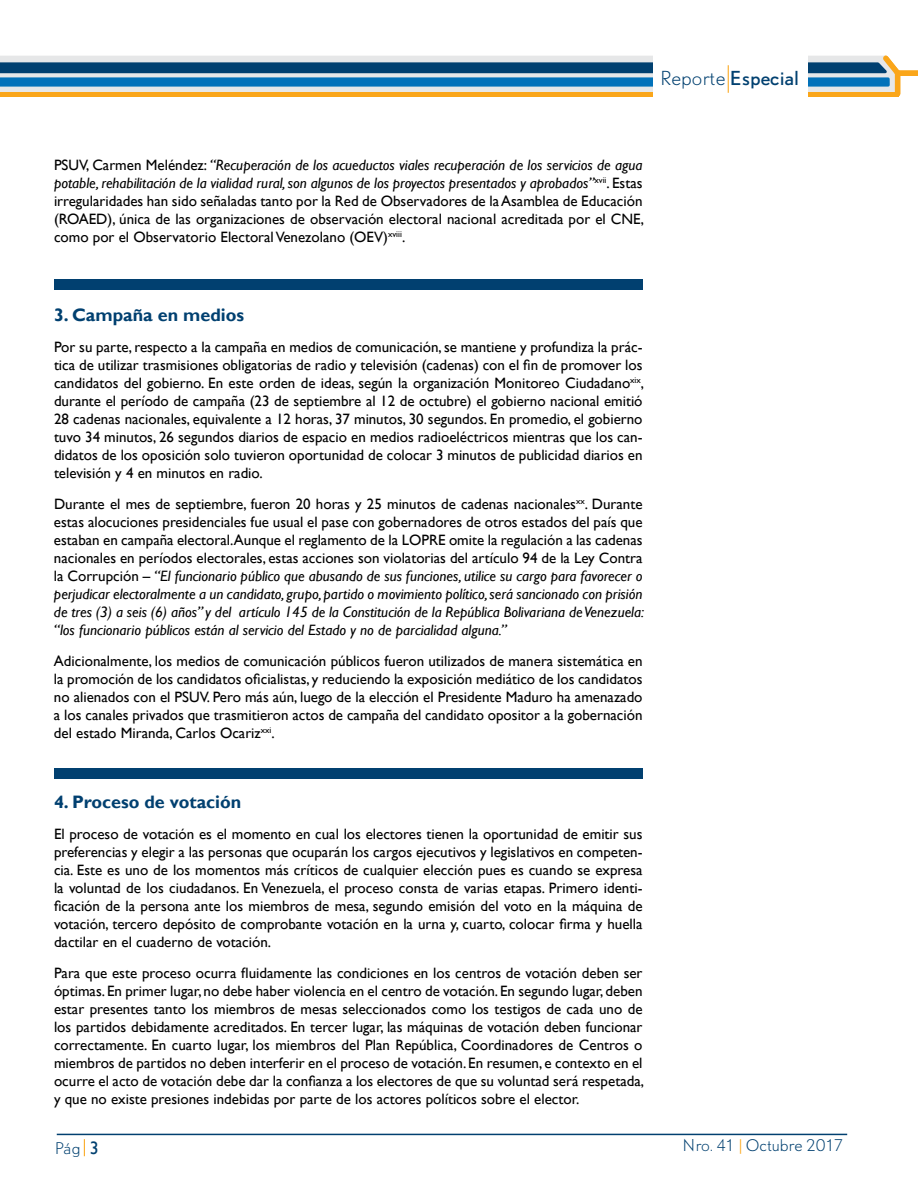
<style>
.page{position:relative;width:918px;height:1188px;background:#fff}
.page>*{position:absolute;margin:0;border:0;box-sizing:border-box;transform-origin:0 0}
.t1{font:700 18px "Gill Sans";color:#014070}
.t2{font:18px "DTL Nobel T";color:#014070}
.t3{font:18px "Gill Sans";color:#014070}
.t4{font:15px/18px "Gill Sans";color:#000;text-align:justify}
.t5{font:300 15px "DTL Nobel T";letter-spacing:-.01em;color:#014070}
.s1{font-weight:300}
.s2{font-style:italic}
.s3{color:#faa61a}
</style>
<div class="page">
<hr style="left:57px;top:1134px;width:790px;height:1px;background:#014070">
<svg style="left:84px;top:1139px;width:1px;height:17px"></svg>
<svg style="left:0;top:55px;width:918px;height:42px"></svg>
<div style="left:54px;top:280px;width:589px;height:10px;background:#014070"></div>
<div style="left:54px;top:769px;width:589px;height:10px;background:#014070"></div>
<p class="t2" style="left:660px;top:66px;width:140px"><span class="s1">Reporte</span> Especial</p>
<p class="t4" style="left:54px;top:156px;width:592px">PSUV, Carmen Meléndez: <span class="s2">“Recuperación de los acueductos viales recuperación de los servicios de agua potable, rehabilitación de la vialidad rural, son algunos de los proyectos presentados y aprobados”</span><sup>xvii</sup>. Estas irregularidades han sido señaladas tanto por la Red de Observadores de la Asamblea de Educación (ROAED), única de las organizaciones de observación electoral nacional acreditada por el CNE, como por el Observatorio Electoral Venezolano (OEV)<sup>xviii</sup>.</p>
<p class="t1" style="left:54px;top:304px;width:192px">3. Campaña en medios</p>
<p class="t4" style="left:54px;top:338px;width:592px">Por su parte, respecto a la campaña en medios de comunicación, se mantiene y profundiza la prác&shy;tica de utilizar trasmisiones obligatorias de radio y televisión (cadenas) con el fin de promover los candidatos del gobierno. En este orden de ideas, según la organización Monitoreo Ciudadano<sup>xix</sup>, durante el período de campaña (23 de septiembre al 12 de octubre) el gobierno nacional emitió 28 cadenas nacionales, equivalente a 12 horas, 37 minutos, 30 segundos. En promedio, el gobierno tuvo 34 minutos, 26 segundos diarios de espacio en medios radioeléctricos mientras que los can&shy;didatos de los oposición solo tuvieron oportunidad de colocar 3 minutos de publicidad diarios en televisión y 4 en minutos en radio.</p>
<p class="t4" style="left:54px;top:495px;width:592px">Durante el mes de septiembre, fueron 20 horas y 25 minutos de cadenas nacionales<sup>xx</sup>. Durante estas alocuciones presidenciales fue usual el pase con gobernadores de otros estados del país que estaban en campaña electoral.Aunque el reglamento de la LOPRE omite la regulación a las cadenas nacionales en períodos electorales, estas acciones son violatorias del artículo 94 de la Ley Contra la Corrupción – <span class="s2">“El funcionario público que abusando de sus funciones, utilice su cargo para favorecer o perjudicar electoralmente a un candidato, grupo, partido o movimiento político, será sancionado con prisión de tres (3) a seis (6) años” y del artículo 145 de la Constitución de la República Bolivariana de Venezuela: “los funcionario públicos están al servicio del Estado y no de parcialidad alguna.”</span></p>
<p class="t4" style="left:54px;top:652px;width:590px">Adicionalmente, los medios de comunicación públicos fueron utilizados de manera sistemática en la promoción de los candidatos oficialistas, y reduciendo la exposición mediático de los candidatos no alienados con el PSUV. Pero más aún, luego de la elección el Presidente Maduro ha amenazado a los canales privados que trasmitieron actos de campaña del candidato opositor a la gobernación del estado Miranda, Carlos Ocariz<sup>xxi</sup>.</p>
<p class="t1" style="left:54px;top:791px;width:189px">4. Proceso de votación</p>
<p class="t4" style="left:54px;top:825px;width:590px">El proceso de votación es el momento en cual los electores tienen la oportunidad de emitir sus preferencias y elegir a las personas que ocuparán los cargos ejecutivos y legislativos en competen&shy;cia. Este es uno de los momentos más críticos de cualquier elección pues es cuando se expresa la voluntad de los ciudadanos. En Venezuela, el proceso consta de varias etapas. Primero identi&shy;ficación de la persona ante los miembros de mesa, segundo emisión del voto en la máquina de votación, tercero depósito de comprobante votación en la urna y, cuarto, colocar firma y huella dactilar en el cuaderno de votación.</p>
<p class="t4" style="left:54px;top:964px;width:592px">Para que este proceso ocurra fluidamente las condiciones en los centros de votación deben ser óptimas. En primer lugar, no debe haber violencia en el centro de votación. En segundo lugar, deben estar presentes tanto los miembros de mesas seleccionados como los testigos de cada uno de los partidos debidamente acreditados. En tercer lugar, las máquinas de votación deben funcionar correctamente. En cuarto lugar, los miembros del Plan República, Coordinadores de Centros o miembros de partidos no deben interferir en el proceso de votación. En resumen, e contexto en el ocurre el acto de votación debe dar la confianza a los electores de que su voluntad será respetada, y que no existe presiones indebidas por parte de los actores políticos sobre el elector.</p>
<p class="t3" style="left:90px;top:1137px;width:11px">3</p>
<p class="t5" style="left:55px;top:1139px;width:28px">Pág</p>
<p class="t5" style="left:683px;top:1136px;width:163px">Nro. 41 <span class="s3">|</span> Octubre 2017</p>
</div>
